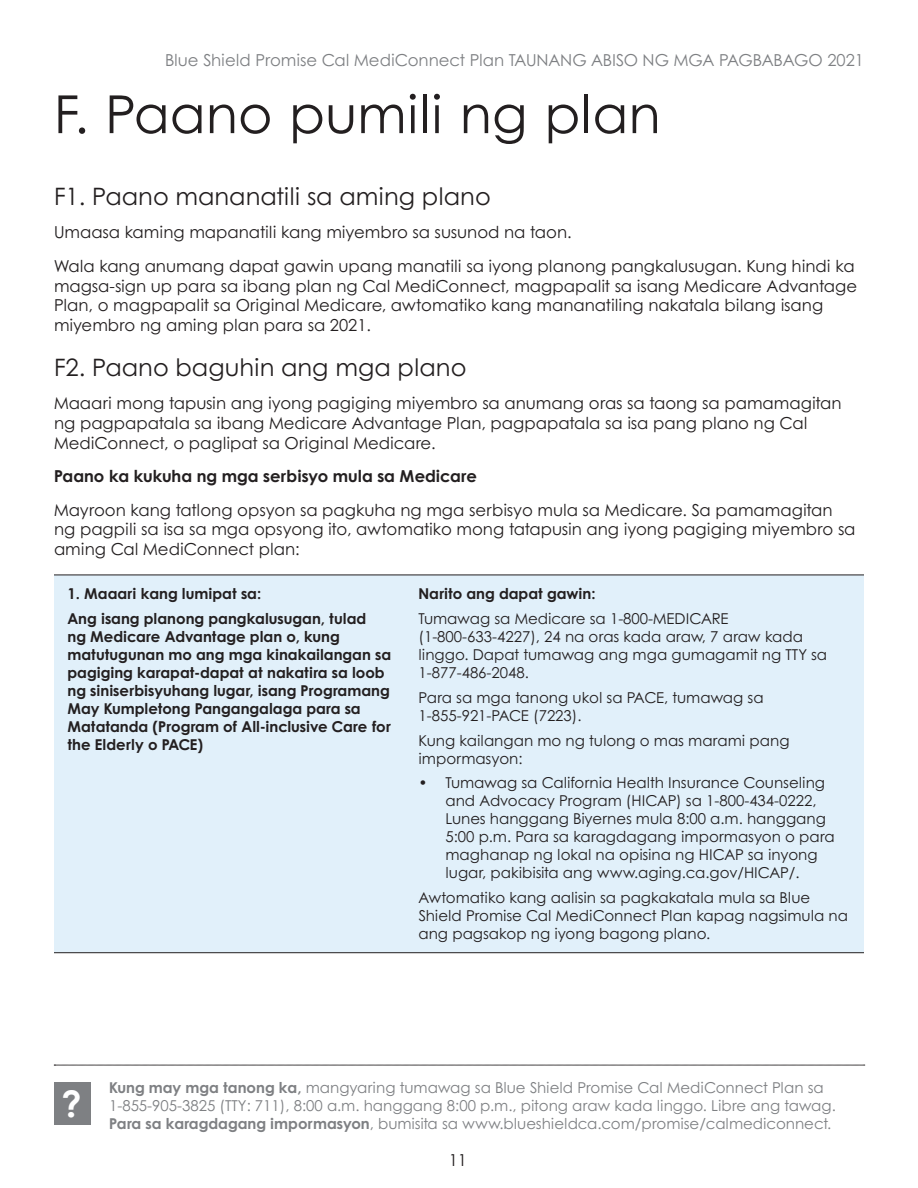
<style>
.page{position:relative;width:918px;height:1188px;background:#fff}
.page>*{position:absolute;margin:0;border:0;box-sizing:border-box;transform-origin:0 0}
.t1{font:52.5px "Century Gothic B";color:#231f20}
.t2{font:700 36px "Century Gothic";color:#fff}
.t3{font:24px "Century Gothic B";color:#231f20}
.t4{font:16.5px/19.8px "Century Gothic B";color:#231f20}
.t5{font:16.5px "Century Gothic B";color:#7e8083}
.t6{font:700 16.5px "Century Gothic B";color:#231f20}
.t7{font:15px/18px "Century Gothic B";color:#231f20}
.t8{font:700 15px/18px "Century Gothic B";color:#231f20}
.t9{font:15px/18px "Century Gothic B";color:#7e8083}
.s1{font-weight:700}
</style>
<div class="page">
<svg style="left:54px;top:1065px;width:811px;height:1px"></svg>
<div style="left:54px;top:1082px;width:37px;height:42px;background:#7e8083"></div>
<div style="left:54px;top:576px;width:810px;height:376px;background:#e1f0fa"></div>
<hr style="left:54px;top:575px;width:351px;height:1px;background:#231f20">
<hr style="left:405px;top:575px;width:459px;height:1px;background:#231f20">
<hr style="left:54px;top:952px;width:351px;height:1px;background:#231f20">
<hr style="left:405px;top:952px;width:459px;height:1px;background:#231f20">
<p class="t5" style="left:165px;top:50px;width:700px">Blue Shield Promise Cal MediConnect Plan TAUNANG ABISO NG MGA PAGBABAGO 2021</p>
<h2 class="t1" style="left:54px;top:82px;width:608px">F. Paano pumili ng plan</h2>
<h3 class="t3" style="left:54px;top:182px;width:438px">F1. Paano mananatili sa aming plano</h3>
<p class="t4" style="left:54px;top:222px;width:519px">Umaasa kaming mapanatili kang miyembro sa susunod na taon.</p>
<p class="t4" style="left:54px;top:256px;width:805px">Wala kang anumang dapat gawin upang manatili sa iyong planong pangkalusugan. Kung hindi ka magsa-sign up para sa ibang plan ng Cal MediConnect, magpapalit sa isang Medicare Advantage Plan, o magpapalit sa Original Medicare, awtomatiko kang mananatiling nakatala bilang isang miyembro ng aming plan para sa 2021.</p>
<h3 class="t3" style="left:54px;top:353px;width:414px">F2. Paano baguhin ang mga plano</h3>
<p class="t4" style="left:54px;top:393px;width:789px">Maaari mong tapusin ang iyong pagiging miyembro sa anumang oras sa taong sa pamamagitan ng pagpapatala sa ibang Medicare Advantage Plan, pagpapatala sa isa pang plano ng Cal<br>MediConnect, o paglipat sa Original Medicare.</p>
<h4 class="t6" style="left:54px;top:466px;width:424px">Paano ka kukuha ng mga serbisyo mula sa Medicare</h4>
<p class="t4" style="left:54px;top:500px;width:803px">Mayroon kang tatlong opsyon sa pagkuha ng mga serbisyo mula sa Medicare. Sa pamamagitan ng pagpili sa isa sa mga opsyong ito, awtomatiko mong tatapusin ang iyong pagiging miyembro sa aming Cal MediConnect plan:</p>
<p class="t8" style="left:68px;top:585px;width:195px">1. Maaari kang lumipat sa:</p>
<p class="t8" style="left:68px;top:609px;width:325px">Ang isang planong pangkalusugan, tulad<br>ng Medicare Advantage plan o, kung matutugunan mo ang mga kinakailangan sa pagiging karapat-dapat at nakatira sa loob ng siniserbisyuhang lugar, isang Programang May Kumpletong Pangangalaga para sa Matatanda (Program of All-inclusive Care for the Elderly o PACE)</p>
<p class="t8" style="left:418px;top:585px;width:179px">Narito ang dapat gawin:</p>
<p class="t7" style="left:418px;top:610px;width:410px">Tumawag sa Medicare sa 1-800-MEDICARE (1-800-633-4227), 24 na oras kada araw, 7 araw kada linggo. Dapat tumawag ang mga gumagamit ng TTY sa 1-877-486-2048.</p>
<p class="t7" style="left:418px;top:688px;width:347px">Para sa mga tanong ukol sa PACE, tumawag sa<br>1-855-921-PACE (7223).</p>
<p class="t7" style="left:418px;top:731px;width:373px">Kung kailangan mo ng tulong o mas marami pang impormasyon:</p>
<p class="t7" style="left:446px;top:774px;width:391px;text-indent:-27px">• Tumawag sa California Health Insurance Counseling and Advocacy Program (HICAP) sa 1-800-434-0222, Lunes hanggang Biyernes mula 8:00 a.m. hanggang 5:00 p.m. Para sa karagdagang impormasyon o para maghanap ng lokal na opisina ng HICAP sa inyong lugar, pakibisita ang www.aging.ca.gov/HICAP/.</p>
<p class="t7" style="left:418px;top:889px;width:431px">Awtomatiko kang aalisin sa pagkakatala mula sa Blue<br>Shield Promise Cal MediConnect Plan kapag nagsimula na ang pagsakop ng iyong bagong plano.</p>
<h2 class="t2" style="left:62px;top:1076px;width:22px">?</h2>
<p class="t9" style="left:109px;top:1079px;width:728px"><span class="s1">Kung may mga tanong ka,</span> mangyaring tumawag sa Blue Shield Promise Cal MediConnect Plan sa<br>1-855-905-3825 (TTY: 711), 8:00 a.m. hanggang 8:00 p.m., pitong araw kada linggo. Libre ang tawag.<br><span class="s1">Para sa karagdagang impormasyon</span>, bumisita sa www.blueshieldca.com/promise/calmediconnect.</p>
<p class="t4" style="left:449px;top:1150px;width:20px">11</p>
</div>
